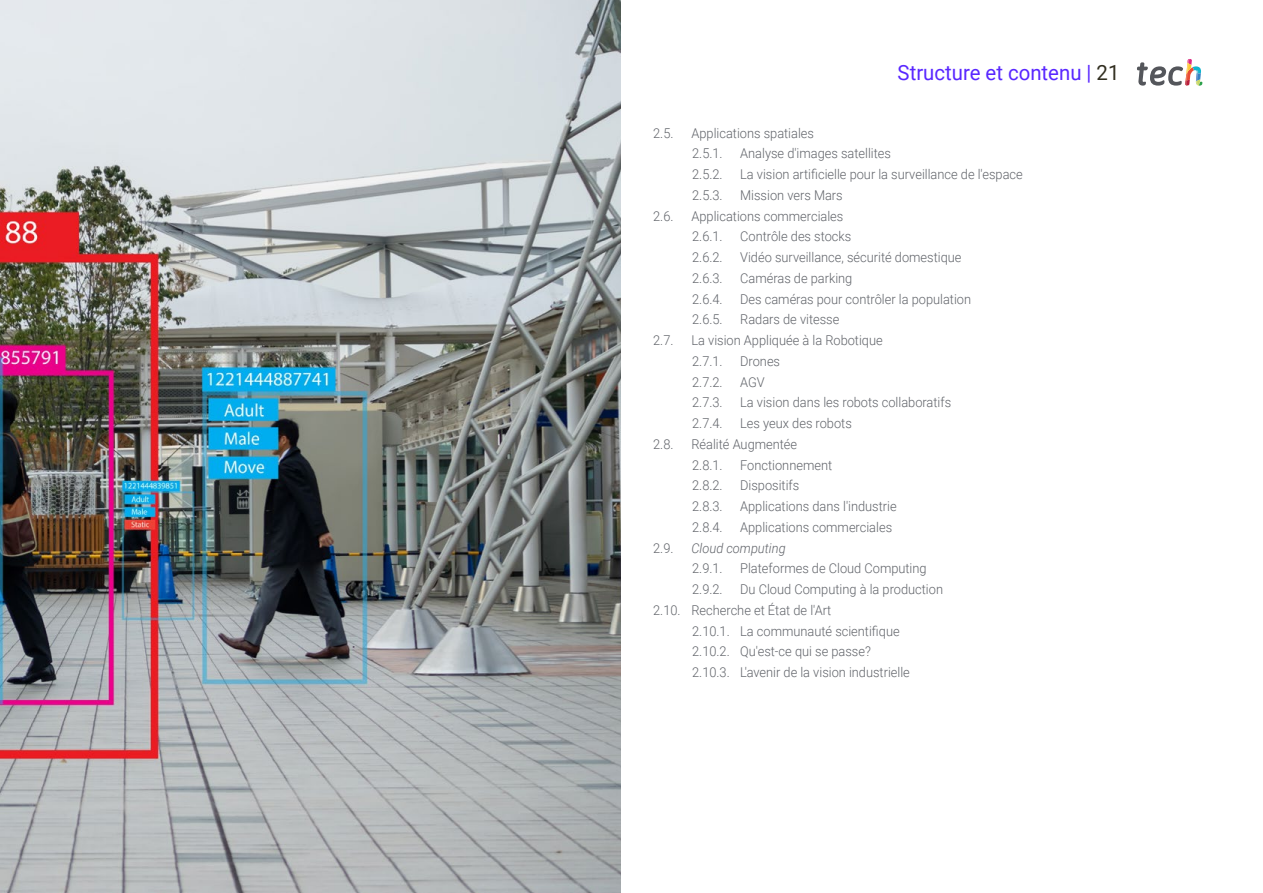
<style>
.page{position:relative;width:1263px;height:893px;background:#fff}
.page>*{position:absolute;margin:0;border:0;box-sizing:border-box;transform-origin:0 0}
.t1{font:21px "Roboto";color:#5927ff}
.t2{font:300 13.5px/20.7px "Roboto";color:#61646a;scale:.95 1}
.t3{font:italic 300 13.5px "Roboto";color:#61646a;scale:.95 1}
.s1{color:#312e20}
</style>
<div class="page">
<img style="left:0;top:0;width:621px;height:893px">
<svg style="left:1137px;top:59px;width:65px;height:27px"></svg>
<h1 class="t1" style="left:898px;top:57px;width:223px">Structure et contenu | <span class="s1">21</span></h1>
<p class="t2" style="left:653px;top:122px;width:23px">2.5.</p>
<p class="t2" style="left:691px;top:122px;width:131px">Applications spatiales<br>2.5.1.</p>
<p class="t2" style="left:740px;top:143px;width:160px">Analyse d'images satellites</p>
<p class="t2" style="left:692px;top:164px;width:34px">2.5.2.</p>
<p class="t2" style="left:740px;top:164px;width:299px">La vision artificielle pour la surveillance de l'espace</p>
<p class="t2" style="left:692px;top:184px;width:34px">2.5.3.</p>
<p class="t2" style="left:740px;top:184px;width:109px">Mission vers Mars</p>
<p class="t2" style="left:653px;top:205px;width:23px">2.6.</p>
<p class="t2" style="left:691px;top:205px;width:161px">Applications commerciales<br>2.6.1.</p>
<p class="t2" style="left:740px;top:226px;width:118px">Contrôle des stocks</p>
<p class="t2" style="left:692px;top:247px;width:34px">2.6.2.</p>
<p class="t2" style="left:740px;top:247px;width:234px">Vidéo surveillance, sécurité domestique</p>
<p class="t2" style="left:692px;top:267px;width:34px">2.6.3.</p>
<p class="t2" style="left:740px;top:267px;width:120px">Caméras de parking</p>
<p class="t2" style="left:692px;top:288px;width:34px">2.6.4.</p>
<p class="t2" style="left:740px;top:288px;width:245px">Des caméras pour contrôler la population</p>
<p class="t2" style="left:692px;top:309px;width:34px">2.6.5.</p>
<p class="t2" style="left:740px;top:309px;width:106px">Radars de vitesse</p>
<p class="t2" style="left:653px;top:330px;width:23px">2.7.</p>
<p class="t2" style="left:691px;top:330px;width:203px">La vision Appliquée à la Robotique<br>2.7.1.</p>
<p class="t2" style="left:740px;top:350px;width:44px">Drones</p>
<p class="t2" style="left:692px;top:371px;width:34px">2.7.2.</p>
<p class="t2" style="left:740px;top:371px;width:27px">AGV</p>
<p class="t2" style="left:692px;top:392px;width:34px">2.7.3.</p>
<p class="t2" style="left:740px;top:392px;width:224px">La vision dans les robots collaboratifs</p>
<p class="t2" style="left:692px;top:413px;width:34px">2.7.4.</p>
<p class="t2" style="left:740px;top:413px;width:119px">Les yeux des robots</p>
<p class="t2" style="left:653px;top:433px;width:23px">2.8.</p>
<p class="t2" style="left:691px;top:433px;width:113px">Réalité Augmentée<br>2.8.1.</p>
<p class="t2" style="left:740px;top:454px;width:98px">Fonctionnement</p>
<p class="t2" style="left:692px;top:475px;width:34px">2.8.2.</p>
<p class="t2" style="left:740px;top:475px;width:64px">Dispositifs</p>
<p class="t2" style="left:692px;top:496px;width:34px">2.8.3.</p>
<p class="t2" style="left:740px;top:496px;width:166px">Applications dans l'industrie</p>
<p class="t2" style="left:692px;top:516px;width:34px">2.8.4.</p>
<p class="t2" style="left:740px;top:516px;width:161px">Applications commerciales</p>
<p class="t2" style="left:653px;top:537px;width:23px">2.9.</p>
<p class="t3" style="left:691px;top:538px;width:101px">Cloud computing</p>
<p class="t2" style="left:692px;top:558px;width:34px">2.9.1.</p>
<p class="t2" style="left:740px;top:558px;width:198px">Plateformes de Cloud Computing</p>
<p class="t2" style="left:692px;top:579px;width:34px">2.9.2.</p>
<p class="t2" style="left:740px;top:579px;width:215px">Du Cloud Computing à la production</p>
<p class="t2" style="left:653px;top:599px;width:189px">2.10. Recherche et État de l'Art</p>
<p class="t2" style="left:692px;top:620px;width:220px">2.10.1. La communauté scientifique</p>
<p class="t2" style="left:692px;top:641px;width:190px">2.10.2. Qu'est-ce qui se passe?</p>
<p class="t2" style="left:692px;top:662px;width:231px">2.10.3. L'avenir de la vision industrielle</p>
</div>
